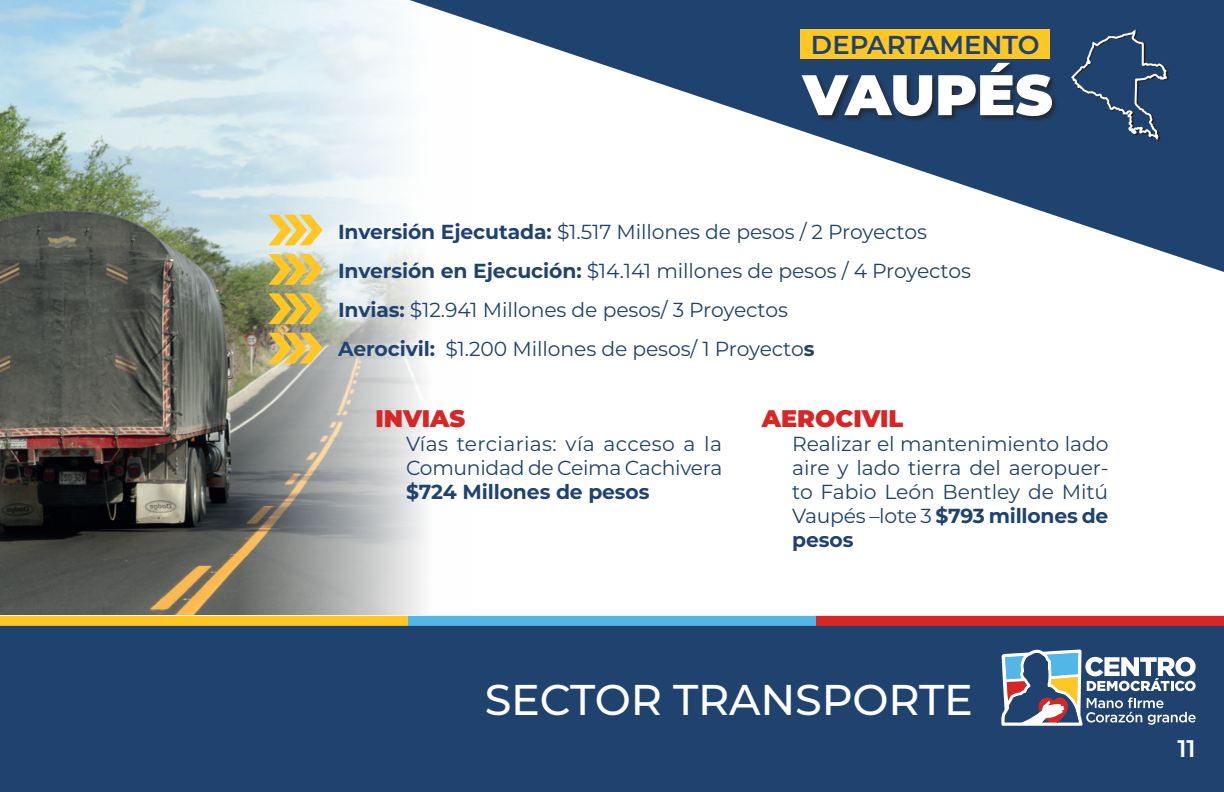
<style>
.page{position:relative;width:1224px;height:792px;background:#fff}
.page>*{position:absolute;margin:0;border:0;box-sizing:border-box;transform-origin:0 0}
.t1{font:900 57px "Montserrat";letter-spacing:-.01em;color:#fff}
.t2{font:500 43px "Montserrat";letter-spacing:-.005em;color:#fff}
.t3{font:600 25.8px "Montserrat";color:#1f426f}
.t4{font:900 24px "Montserrat";color:#d72626}
.t5{font:600 24px "Montserrat Alternates";color:#fff}
.t6{font:20.4px/24px "Montserrat";letter-spacing:-.005em;color:#1f426f}
.t7{font:700 20.4px "Montserrat";letter-spacing:-.005em;color:#1f426f}
.s1{font-weight:700}
</style>
<div class="page">
<div style="left:0;top:621px;width:1224px;height:171px;background:#1f426f"></div>
<div style="left:815px;top:616px;width:409px;height:10px;background:#d72626"></div>
<div style="left:0;top:616px;width:409px;height:10px;background:#fec725"></div>
<div style="left:408px;top:616px;width:408px;height:10px;background:#52b7e7"></div>
<svg style="left:1001px;top:650px;width:195px;height:76px"></svg>
<img style="left:0;top:0;width:425px;height:615px">
<svg style="left:268px;top:215px;width:55px;height:30px;background:#efd578"></svg>
<svg style="left:268px;top:254px;width:55px;height:31px;background:#dac058"></svg>
<svg style="left:268px;top:293px;width:55px;height:31px;background:#cfb349"></svg>
<svg style="left:268px;top:333px;width:55px;height:30px;background:#dbba56"></svg>
<svg style="left:410px;top:0;width:814px;height:272px"></svg>
<div style="left:801px;top:62px;width:257px;height:61px;background:#231f20;opacity:.75"></div>
<div style="left:800px;top:29px;width:250px;height:30px;background:#fec725"></div>
<svg style="left:1069px;top:28px;width:99px;height:120px;background:#2f4e76"></svg>
<p class="t3" style="left:811px;top:26px;width:230px">DEPARTAMENTO</p>
<h1 class="t1" style="left:803px;top:52px;width:252px">VAUPÉS</h1>
<p class="t6" style="left:338px;top:211px;width:634px;line-height:39px"><span class="s1">Inversión Ejecutada:</span> $1.517 Millones de pesos / 2 Proyectos <span class="s1">Inversión en Ejecución:</span> $14.141 millones de pesos / 4 Proyectos <span class="s1">Invias:</span> $12.941 Millones de pesos/ 3 Proyectos<br><span class="s1">Aerocivil:</span> $1.200 Millones de pesos/ 1 Proyecto<span class="s1">s</span></p>
<p class="t4" style="left:376px;top:400px;width:91px">INVIAS</p>
<p class="t6" style="left:406px;top:431px;width:318px">Vías terciarias: vía acceso a la<br>Comunidad de Ceima Cachivera</p>
<p class="t7" style="left:406px;top:477px;width:245px">$724 Millones de pesos</p>
<p class="t4" style="left:762px;top:400px;width:143px">AEROCIVIL</p>
<p class="t6" style="left:792px;top:431px;width:318px;text-align:justify">Realizar el mantenimiento lado aire y lado tierra del aeropuer&shy;to Fabio León Bentley de Mitú Vaupés –lote 3 <span class="s1">$793 millones de pesos</span></p>
<h2 class="t2" style="left:485px;top:670px;width:490px">SECTOR TRANSPORTE</h2>
<p class="t5" style="left:1177px;top:732px;width:20px">11</p>
</div>
